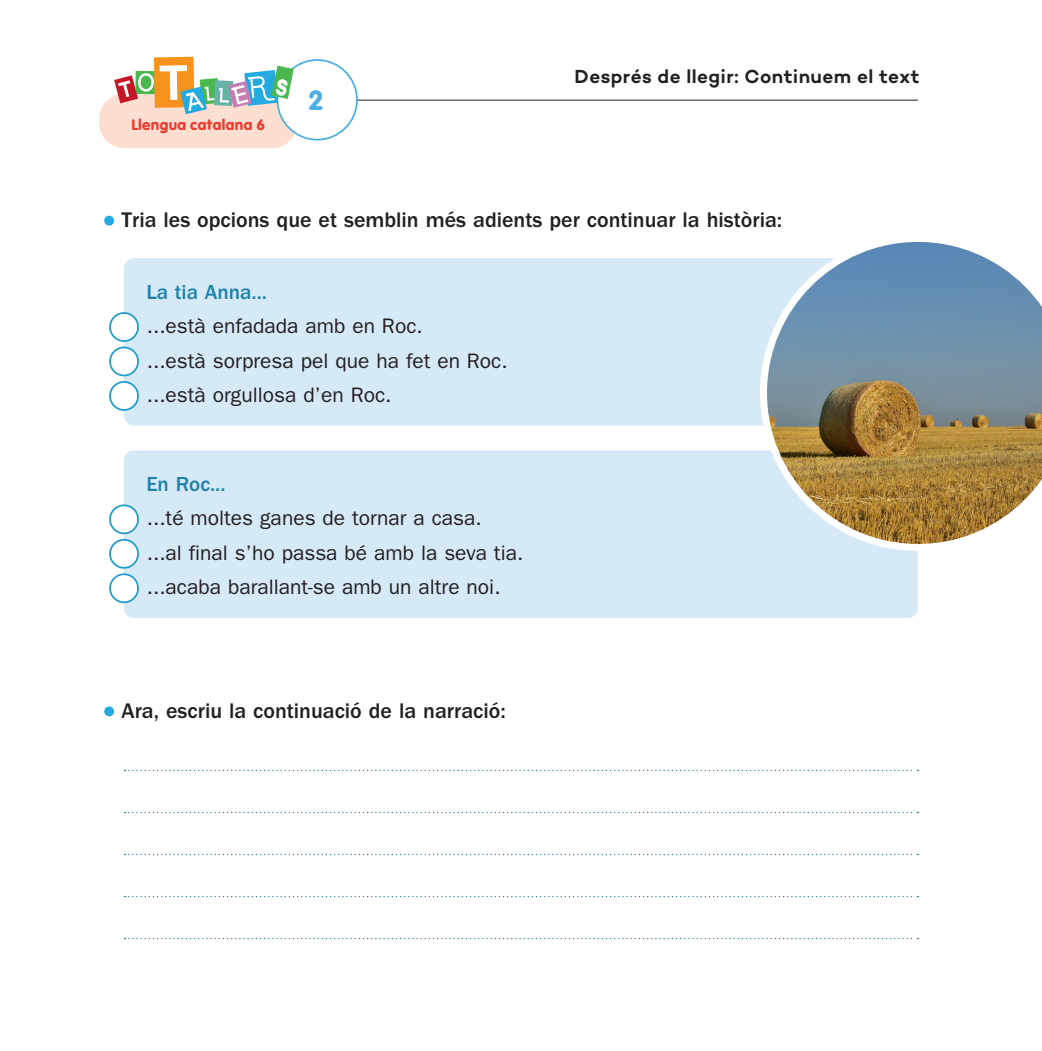
<style>
.page{position:relative;width:1042px;height:1051px;background:#fff}
.page>*{position:absolute;margin:0;border:0;box-sizing:border-box;transform-origin:0 0}
.t1{font:29.22px "Vag";color:#4bafe3}
.T-Ordre{font:500 21.88px "Franklin Gothic LT";color:#231f20}
.T-text{font:21px "Franklin Gothic LT";color:#231f20}
.T-opcions{font:21px "Franklin Gothic LT";color:#231f20}
.T-text_1_8{font:500 21px "Franklin Gothic LT";color:#1d81ab}
.AD_títol{font:600 19.25px "Campton";letter-spacing:.02em;color:#231f20}
.t2{font:15.75px "Vag";letter-spacing:.02em;color:#ee3b31}
</style>
<div class="page">
<hr style="left:309px;top:100px;width:609px;height:1px;background:#231f20">
<div style="left:99px;top:94px;width:198px;height:54px;background:#fddfd2;border-radius:25px"></div>
<div style="left:277px;top:60px;width:80px;height:80px;background:#fff;border-radius:50%"></div>
<div style="left:276px;top:59px;width:82px;height:81px;border:2px solid #4bafe3;border-radius:50%"></div>
<svg style="left:114px;top:57px;width:180px;height:57px"></svg>
<div style="left:104px;top:216px;width:10px;height:9px;background:#24aae1;border-radius:50%"></div>
<div style="left:104px;top:706px;width:10px;height:10px;background:#24aae1;border-radius:50%"></div>
<svg style="left:125px;top:769px;width:793px;height:2px"></svg>
<svg style="left:125px;top:811px;width:793px;height:2px"></svg>
<svg style="left:125px;top:853px;width:793px;height:2px"></svg>
<svg style="left:125px;top:895px;width:793px;height:2px"></svg>
<svg style="left:125px;top:937px;width:793px;height:2px"></svg>
<div style="left:124px;top:258px;width:794px;height:167px;background:#d6e9f7;border-radius:10px"></div>
<div style="left:110px;top:313px;width:28px;height:28px;background:#fff;border-radius:50%"></div>
<div style="left:109px;top:312px;width:30px;height:30px;border:2px solid #209bce;border-radius:50%"></div>
<div style="left:110px;top:347px;width:28px;height:28px;background:#fff;border-radius:50%"></div>
<div style="left:109px;top:346px;width:30px;height:30px;border:2px solid #209bce;border-radius:50%"></div>
<div style="left:110px;top:382px;width:28px;height:28px;background:#fff;border-radius:50%"></div>
<div style="left:109px;top:381px;width:30px;height:30px;border:2px solid #209bce;border-radius:50%"></div>
<div style="left:124px;top:450px;width:794px;height:168px;background:#d6e9f7;border-radius:10px"></div>
<div style="left:110px;top:505px;width:28px;height:28px;background:#fff;border-radius:50%"></div>
<div style="left:109px;top:504px;width:30px;height:30px;border:2px solid #209bce;border-radius:50%"></div>
<div style="left:110px;top:539px;width:28px;height:29px;background:#fff;border-radius:50%"></div>
<div style="left:109px;top:539px;width:30px;height:29px;border:2px solid #209bce;border-radius:50%"></div>
<div style="left:110px;top:574px;width:28px;height:28px;background:#fff;border-radius:50%"></div>
<div style="left:109px;top:573px;width:30px;height:30px;border:2px solid #209bce;border-radius:50%"></div>
<svg style="left:760px;top:242px;width:282px;height:309px"></svg>
<p class="t2" style="left:131px;top:114px;width:135px">Llengua catalana 6</p>
<p class="t1" style="left:308px;top:80px;width:17px">2</p>
<p class="AD_títol" style="left:574px;top:65px;width:346px">Després de llegir: Continuem el text</p>
<p class="T-Ordre" style="left:122px;top:208px;width:662px">Tria les opcions que et semblin més adients per continuar la història:</p>
<p class="T-text_1_8" style="left:146px;top:280px;width:122px">La tia Anna...</p>
<p class="T-opcions" style="left:147px;top:314px;width:277px">...està enfadada amb en Roc.</p>
<p class="T-text" style="left:147px;top:348px;width:362px">...està sorpresa pel que ha fet en Roc.</p>
<p class="T-text" style="left:147px;top:383px;width:246px">...està orgullosa d’en Roc.</p>
<p class="T-text_1_8" style="left:146px;top:472px;width:81px">En Roc...</p>
<p class="T-opcions" style="left:147px;top:506px;width:337px">...té moltes ganes de tornar a casa.</p>
<p class="T-text" style="left:147px;top:540px;width:378px">...al final s’ho passa bé amb la seva tia.</p>
<p class="T-text" style="left:147px;top:575px;width:355px">...acaba barallant-se amb un altre noi.</p>
<p class="T-Ordre" style="left:122px;top:698px;width:386px">Ara, escriu la continuació de la narració:</p>
</div>
